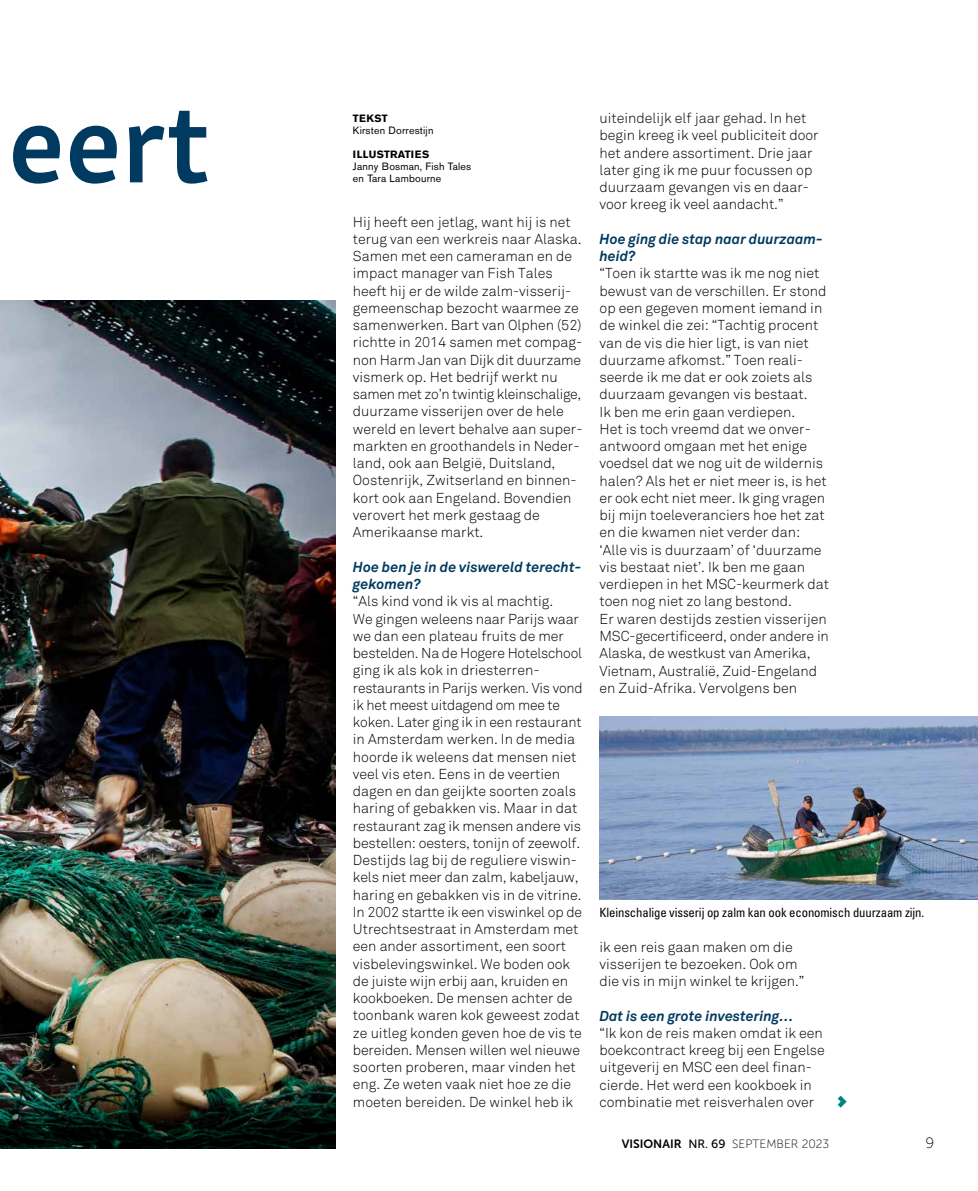
<style>
.page{position:relative;width:978px;height:1191px;background:#fff}
.page>*{position:absolute;margin:0;border:0;box-sizing:border-box;transform-origin:0 0}
.t1{font:600 116.55px "Skolar Sans";color:#003a60}
.t2{font:15px "Museo Sans 100";color:#000}
.t3{font:300 14.25px/17.2px "Akkurat";color:#000}
.t4{font:italic 700 14.25px/17.2px "Akkurat";color:#003a60}
.t5{font:condensed 12.75px "Univers LT Std";letter-spacing:-.01em;color:#000}
.t6{font:12px "Museo Sans 100";color:#000}
.t7{font:10.5px/12px "Akzidenz Grotesk BE";letter-spacing:.02em;color:#000}
.t8{font:700 10.5px "Akzidenz Grotesk BE";letter-spacing:.02em;color:#000}
.s1{font-family:"Museo Sans 700"}
.s2{font-family:"Museo Sans 500"}
</style>
<div class="page">
<img style="left:0;top:300px;width:336px;height:848px">
<svg style="left:838px;top:1095px;width:9px;height:12px"></svg>
<img style="left:600px;top:716px;width:378px;height:183px">
<h1 class="t1" style="left:7px;top:50px;width:205px">eert</h1>
<p class="t8" style="left:353px;top:113px;width:36px">TEKST</p>
<p class="t7" style="left:353px;top:125px;width:82px">Kirsten Dorrestijn</p>
<p class="t8" style="left:353px;top:149px;width:78px">ILLUSTRATIES</p>
<p class="t7" style="left:353px;top:161px;width:120px">Janny Bosman, Fish Tales en Tara Lambourne</p>
<p class="t3" style="left:353px;top:213px;width:231px">Hij heeft een jetlag, want hij is net terug van een werkreis naar Alaska.<br>Samen met een cameraman en de impact manager van Fish Tales heeft hij er de wilde zalm-visserij&shy;gemeenschap bezocht waarmee ze samenwerken. Bart van Olphen (52) richtte in 2014 samen met compag&shy;non Harm Jan van Dijk dit duurzame vismerk op. Het bedrijf werkt nu samen met zo’n twintig kleinschalige, duurzame visserijen over de hele wereld en levert behalve aan super&shy;markten en groothandels in Neder&shy;land, ook aan België, Duitsland,<br>Oostenrijk, Zwitserland en binnen&shy;kort ook aan Engeland. Bovendien verovert het merk gestaag de<br>Amerikaanse markt.</p>
<p class="t4" style="left:353px;top:558px;width:230px">Hoe ben je in de viswereld terecht&shy;gekomen?</p>
<p class="t3" style="left:353px;top:593px;width:231px">“Als kind vond ik vis al machtig.<br>We gingen weleens naar Parijs waar we dan een plateau fruits de mer bestelden. Na de Hogere Hotelschool ging ik als kok in driesterren&shy;restaurants in Parijs werken. Vis vond ik het meest uitdagend om mee te koken. Later ging ik in een restaurant in Amsterdam werken. In de media hoorde ik weleens dat mensen niet veel vis eten. Eens in de veertien dagen en dan geijkte soorten zoals haring of gebakken vis. Maar in dat restaurant zag ik mensen andere vis bestellen: oesters, tonijn of zeewolf.<br>Destijds lag bij de reguliere viswin&shy;kels niet meer dan zalm, kabeljauw, haring en gebakken vis in de vitrine.<br>In 2002 startte ik een viswinkel op de Utrechtsestraat in Amsterdam met een ander assortiment, een soort visbelevingswinkel. We boden ook de juiste wijn erbij aan, kruiden en kookboeken. De mensen achter de toonbank waren kok geweest zodat ze uitleg konden geven hoe de vis te bereiden. Mensen willen wel nieuwe soorten proberen, maar vinden het eng. Ze weten vaak niet hoe ze die moeten bereiden. De winkel heb ik</p>
<p class="t3" style="left:600px;top:110px;width:221px">uiteindelijk elf jaar gehad. In het begin kreeg ik veel publiciteit door het andere assortiment. Drie jaar later ging ik me puur focussen op duurzaam gevangen vis en daar&shy;voor kreeg ik veel aandacht.”</p>
<p class="t4" style="left:600px;top:230px;width:225px">Hoe ging die stap naar duurzaam&shy;heid?</p>
<p class="t3" style="left:600px;top:265px;width:231px">“Toen ik startte was ik me nog niet bewust van de verschillen. Er stond op een gegeven moment iemand in de winkel die zei: “Tachtig procent van de vis die hier ligt, is van niet duurzame afkomst.” Toen reali&shy;seerde ik me dat er ook zoiets als duurzaam gevangen vis bestaat.<br>Ik ben me erin gaan verdiepen.<br>Het is toch vreemd dat we onver&shy;antwoord omgaan met het enige voedsel dat we nog uit de wildernis halen? Als het er niet meer is, is het er ook echt niet meer. Ik ging vragen bij mijn toeleveranciers hoe het zat en die kwamen niet verder dan: ‘Alle vis is duurzaam’ of ‘duurzame vis bestaat niet’. Ik ben me gaan verdiepen in het MSC-keurmerk dat toen nog niet zo lang bestond.<br>Er waren destijds zestien visserijen MSC-gecertificeerd, onder andere in Alaska, de westkust van Amerika, Vietnam, Australië, Zuid-Engeland en Zuid-Afrika. Vervolgens ben</p>
<p class="t5" style="left:600px;top:904px;width:326px">Kleinschalige visserij op zalm kan ook economisch duurzaam zijn.</p>
<p class="t3" style="left:600px;top:938px;width:206px">ik een reis gaan maken om die visserijen te bezoeken. Ook om die vis in mijn winkel te krijgen.”</p>
<p class="t4" style="left:600px;top:1007px;width:196px">Dat is een grote investering…</p>
<p class="t3" style="left:600px;top:1024px;width:227px">“Ik kon de reis maken omdat ik een boekcontract kreeg bij een Engelse uitgeverij en MSC een deel finan&shy;cierde. Het werd een kookboek in combinatie met reisverhalen over</p>
<p class="t6" style="left:622px;top:1138px;width:209px"><span class="s1">VISIONAIR</span> <span class="s2">NR. 69</span> SEPTEMBER 2023</p>
<p class="t2" style="left:925px;top:1135px;width:10px">9</p>
</div>
